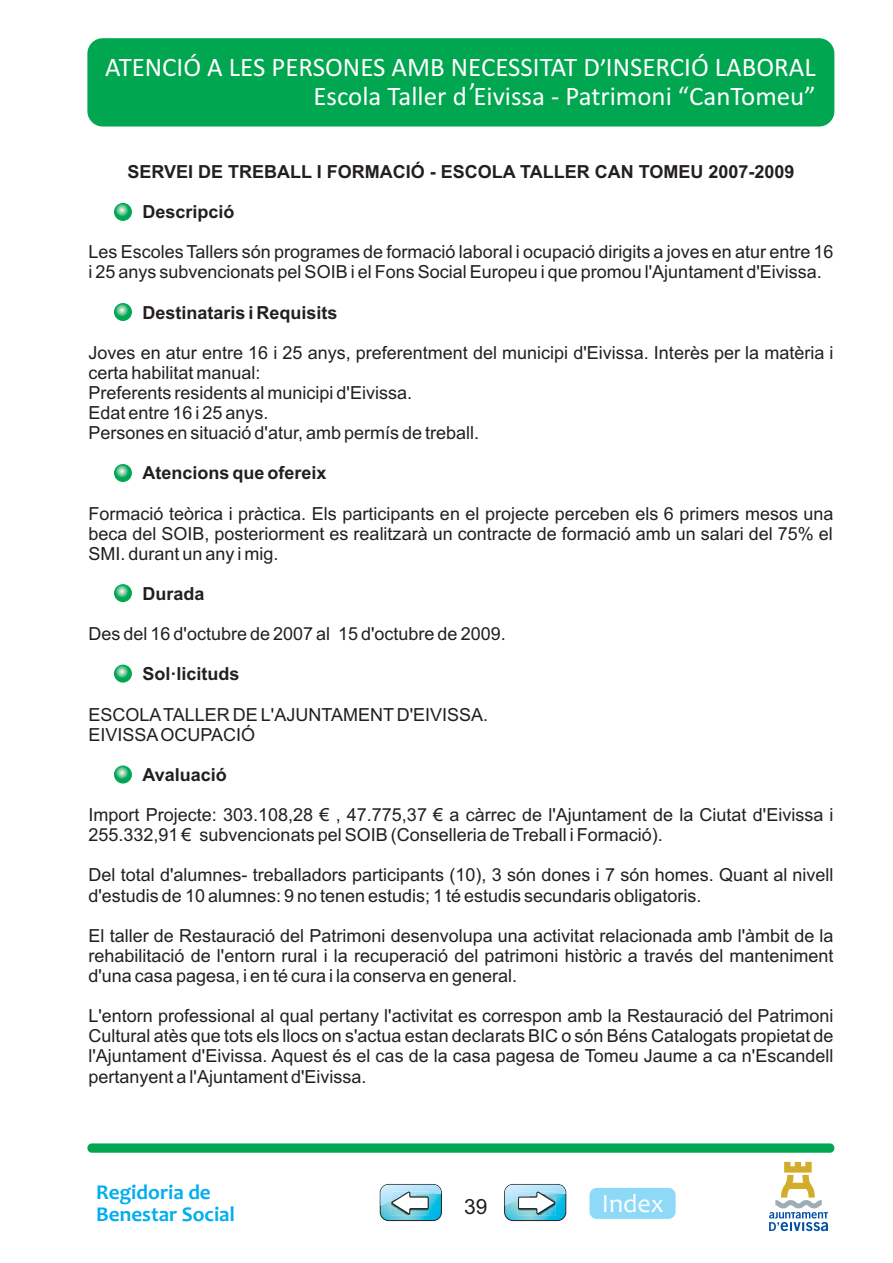
<style>
.page{position:relative;width:893px;height:1263px;background:#fff}
.page>*{position:absolute;margin:0;border:0;box-sizing:border-box;transform-origin:0 0}
.t1{font:26.85px/19px "Calibri";color:#fff}
.t2{font:26.1px "Candara";color:#fff}
.t3{font:700 21.15px/22.4px "Candara";color:#00aeef}
.t4{font:21px "Arial";color:#231f20}
.t5{font:18px/20.1px "Arial";color:#231f20}
.t6{font:700 18px "Arial";color:#231f20}
</style>
<div class="page">
<div style="left:87px;top:1143px;width:747px;height:10px;background:#00a650;border-radius:4px"></div>
<svg style="left:505px;top:1184px;width:61px;height:37px"></svg>
<div style="left:504px;top:1184px;width:62px;height:37px;border:1px solid #231f20;border-radius:8px"></div>
<svg style="left:505px;top:1184px;width:61px;height:31px"></svg>
<svg style="left:380px;top:1184px;width:61px;height:37px"></svg>
<div style="left:380px;top:1184px;width:62px;height:37px;border:1px solid #231f20;border-radius:8px"></div>
<svg style="left:380px;top:1184px;width:61px;height:31px"></svg>
<svg style="left:769px;top:1162px;width:59px;height:69px"></svg>
<div style="left:589px;top:1188px;width:86px;height:31px;background:#8ed8f8;border-radius:7px"></div>
<div style="left:87px;top:38px;width:747px;height:89px;background:#00a650;border-radius:15px"></div>
<svg style="left:114px;top:203px;width:18px;height:18px"></svg>
<svg style="left:114px;top:303px;width:18px;height:18px"></svg>
<svg style="left:114px;top:464px;width:18px;height:18px"></svg>
<svg style="left:114px;top:584px;width:18px;height:18px"></svg>
<svg style="left:114px;top:665px;width:18px;height:18px"></svg>
<svg style="left:114px;top:766px;width:18px;height:18px"></svg>
<h1 class="t1" style="left:105px;top:60px;width:712px">ATENCIÓ A LES PERSONES AMB NECESSITAT D INSERCIÓ LABORAL</h1>
<h1 class="t1" style="left:313px;top:70px;width:504px;text-indent:156px">,<br>Escola Taller d Eivissa - Patrimoni “CanTomeu”</h1>
<h1 class="t1" style="left:600px;top:46px;width:8px">,</h1>
<p class="t6" style="left:127px;top:165px;width:669px">SERVEI DE TREBALL I FORMACIÓ - ESCOLA TALLER CAN TOMEU 2007-2009</p>
<p class="t6" style="left:142px;top:205px;width:94px">Descripció</p>
<p class="t5" style="left:88px;top:244px;width:746px">Les Escoles Tallers són programes de formació laboral i ocupació dirigits a joves en atur entre 16 i 25 anys subvencionats pel SOIB i el Fons Social Europeu i que promou l'Ajuntament d'Eivissa.</p>
<p class="t6" style="left:142px;top:306px;width:197px">Destinataris i Requisits</p>
<p class="t5" style="left:88px;top:344px;width:746px">Joves en atur entre 16 i 25 anys, preferentment del municipi d'Eivissa. Interès per la matèria i certa habilitat manual:<br>Preferents residents al municipi d'Eivissa.<br>Edat entre 16 i 25 anys.<br>Persones en situació d'atur, amb permís de treball.</p>
<p class="t6" style="left:142px;top:466px;width:186px">Atencions que ofereix</p>
<p class="t5" style="left:88px;top:505px;width:747px;text-align:justify">Formació teòrica i pràctica. Els participants en el projecte perceben els 6 primers mesos una beca del SOIB, posteriorment es realitzarà un contracte de formació amb un salari del 75% el SMI. durant un any i mig.</p>
<p class="t6" style="left:142px;top:587px;width:64px">Durada</p>
<p class="t5" style="left:88px;top:626px;width:419px">Des del 16 d'octubre de 2007 al 15 d'octubre de 2009.</p>
<p class="t6" style="left:142px;top:668px;width:99px">Sol·licituds</p>
<p class="t5" style="left:88px;top:706px;width:401px">ESCOLA TALLER DE L'AJUNTAMENT D'EIVISSA.<br>EIVISSA OCUPACIÓ</p>
<p class="t6" style="left:142px;top:768px;width:86px">Avaluació</p>
<p class="t5" style="left:88px;top:807px;width:746px">Import Projecte: 303.108,28 € , 47.775,37 € a càrrec de l'Ajuntament de la Ciutat d'Eivissa i<br>255.332,91 € subvencionats pel SOIB (Conselleria de Treball i Formació).</p>
<p class="t5" style="left:88px;top:867px;width:747px">Del total d'alumnes- treballadors participants (10), 3 són dones i 7 són homes. Quant al nivell d'estudis de 10 alumnes: 9 no tenen estudis; 1 té estudis secundaris obligatoris.</p>
<p class="t5" style="left:88px;top:927px;width:747px;text-align:justify">El taller de Restauració del Patrimoni desenvolupa una activitat relacionada amb l'àmbit de la rehabilitació de l'entorn rural i la recuperació del patrimoni històric a través del manteniment d'una casa pagesa, i en té cura i la conserva en general.</p>
<p class="t5" style="left:88px;top:1008px;width:747px;text-align:justify">L'entorn professional al qual pertany l'activitat es correspon amb la Restauració del Patrimoni Cultural atès que tots els llocs on s'actua estan declarats BIC o són Béns Catalogats propietat de l'Ajuntament d'Eivissa. Aquest és el cas de la casa pagesa de Tomeu Jaume a ca n'Escandell pertanyent a l'Ajuntament d'Eivissa.</p>
<p class="t3" style="left:96px;top:1183px;width:140px">Regidoria de<br>Benestar Social</p>
<h2 class="t2" style="left:602px;top:1194px;width:64px">Index</h2>
<p class="t4" style="left:464px;top:1195px;width:25px">39</p>
</div>
